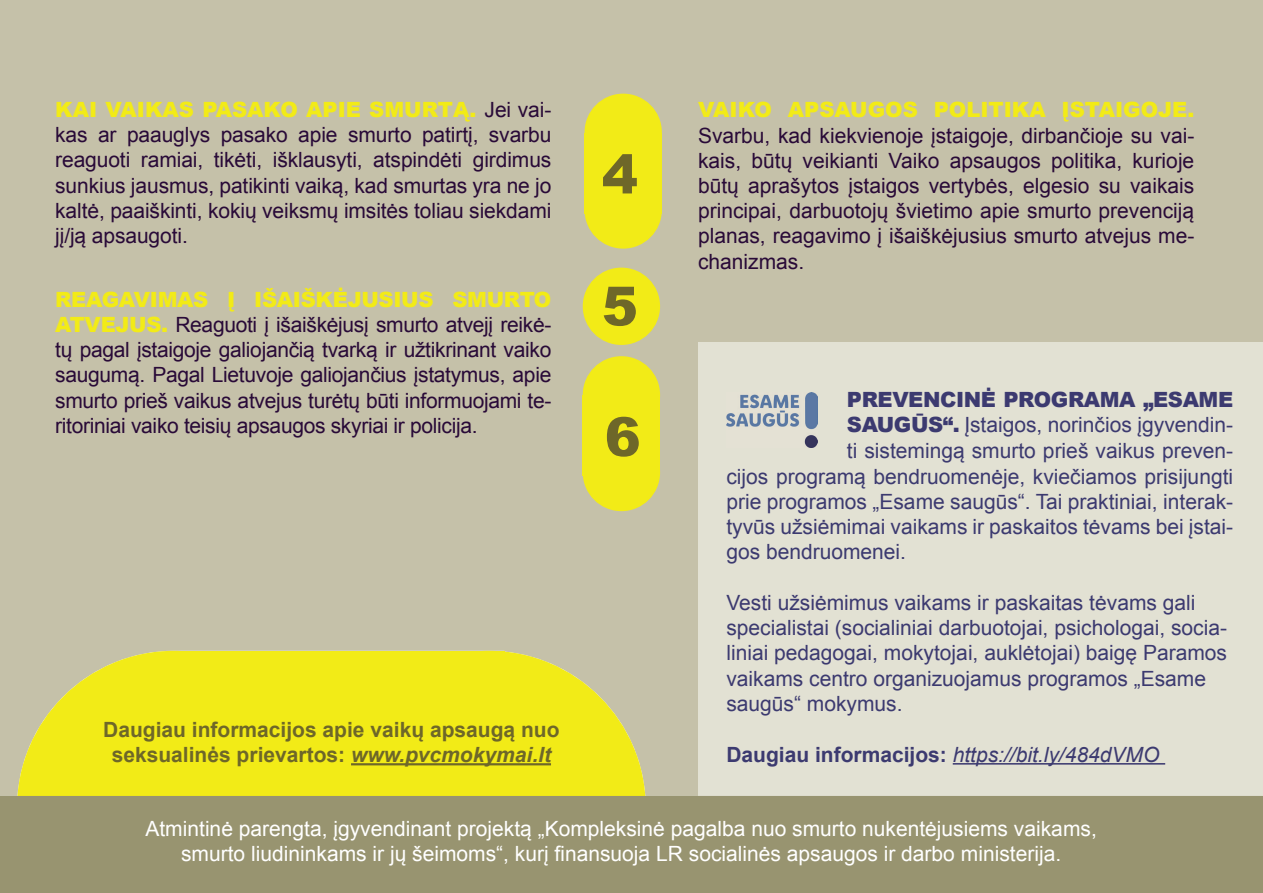
<style>
.page{position:relative;width:1263px;height:893px;background:#fff}
.page>*{position:absolute;margin:0;border:0;box-sizing:border-box;transform-origin:0 0}
.t1{font:900 54px "Arial";color:#6e6729}
.t2{font:21px/25.2px "Arial";letter-spacing:-.005em;color:#290a38;text-align:justify}
.t3{font:21px/25.2px "Arial";color:#3c3a70}
.t4{font:21px/25.2px "Arial";color:#fff;text-align:center}
.t5{font:700 21px/25.2px "Arial";color:#6e6729;text-align:center}
.t6{font:italic 21px "Arial";color:#3c3a70}
.t7{font:900 21px "Arial";color:#f2eb17}
.t8{font:900 21px "Arial";letter-spacing:-.02em;color:#3c3a70}
.s1{font-weight:900;color:#f2eb17}
.s2{font-style:italic}
.s3{font-weight:900}
.s4{font-weight:700;font-style:normal}
</style>
<div class="page">
<div style="left:0;top:0;width:1263px;height:796px;background:#c5c1a9"></div>
<div style="left:583px;top:268px;width:77px;height:77px;background:#f2eb17;border-radius:50%"></div>
<div style="left:583px;top:356px;width:77px;height:78px;background:#f2eb17;border-radius:50%"></div>
<div style="left:583px;top:434px;width:77px;height:77px;background:#f2eb17;border-radius:50%"></div>
<div style="left:583px;top:396px;width:77px;height:80px;background:#f2eb17"></div>
<svg style="left:17px;top:651px;width:160px;height:145px;background:#e7e03a"></svg>
<svg style="left:504px;top:651px;width:142px;height:145px;background:#e6e03c"></svg>
<div style="left:177px;top:651px;width:327px;height:242px;background:#f2eb17"></div>
<div style="left:698px;top:342px;width:565px;height:551px;background:#e2e1d3"></div>
<hr style="left:351px;top:763px;width:200px;height:2px;background:#6e6729">
<img style="left:726px;top:392px;width:92px;height:55px">
<div style="left:584px;top:94px;width:78px;height:77px;background:#f2eb17;border-radius:50%"></div>
<div style="left:584px;top:171px;width:78px;height:78px;background:#f2eb17;border-radius:50%"></div>
<div style="left:584px;top:133px;width:78px;height:81px;background:#f2eb17"></div>
<hr style="left:953px;top:763px;width:212px;height:2px;background:#3c3a70">
<div style="left:0;top:796px;width:1263px;height:97px;background:#989470"></div>
<p class="t2" style="left:55px;top:97px;width:498px"><span class="s1">KAI VAIKAS PASAKO APIE SMURTĄ.</span> Jei vai&shy;kas ar paauglys pasako apie smurto patirtį, svarbu reaguoti ramiai, tikėti, išklausyti, atspindėti girdimus sunkius jausmus, patikinti vaiką, kad smurtas yra ne jo kaltė, paaiškinti, kokių veiksmų imsitės toliau siekdami jį/ją apsaugoti.</p>
<p class="t2" style="left:55px;top:287px;width:498px"><span class="s1">REAGAVIMAS Į IŠAIŠKĖJUSIUS SMURTO ATVEJUS.</span> Reaguoti į išaiškėjusį smurto atvejį reikė&shy;tų pagal įstaigoje galiojančią tvarką ir užtikrinant vaiko saugumą. Pagal Lietuvoje galiojančius įstatymus, apie smurto prieš vaikus atvejus turėtų būti informuojami te&shy;ritoriniai vaiko teisių apsaugos skyriai ir policija.</p>
<h1 class="t1" style="left:602px;top:135px;width:38px">4</h1>
<h1 class="t1" style="left:602px;top:267px;width:38px">5</h1>
<h1 class="t1" style="left:605px;top:398px;width:38px">6</h1>
<p class="t5" style="left:103px;top:718px;width:458px">Daugiau informacijos apie vaikų apsaugą nuo seksualinės prievartos: <span class="s2">www.pvcmokymai.lt</span></p>
<p class="t7" style="left:698px;top:95px;width:498px">VAIKO APSAUGOS POLITIKA ĮSTAIGOJE.</p>
<p class="t2" style="left:698px;top:123px;width:498px">Svarbu, kad kiekvienoje įstaigoje, dirbančioje su vai&shy;kais, būtų veikianti Vaiko apsaugos politika, kurioje būtų aprašytos įstaigos vertybės, elgesio su vaikais principai, darbuotojų švietimo apie smurto prevenciją planas, reagavimo į išaiškėjusius smurto atvejus me&shy;chanizmas.</p>
<p class="t8" style="left:847px;top:384px;width:388px">PREVENCINĖ PROGRAMA „ESAME</p>
<p class="t3" style="left:847px;top:413px;width:388px"><span class="s3">SAUGŪS“.</span> Įstaigos, norinčios įgyvendin-</p>
<p class="t3" style="left:847px;top:438px;width:388px">ti sistemingą smurto prieš vaikus preven-</p>
<p class="t3" style="left:726px;top:464px;width:508px">cijos programą bendruomenėje, kviečiamos prisijungti</p>
<p class="t3" style="left:726px;top:489px;width:508px">prie programos „Esame saugūs“. Tai praktiniai, interak-</p>
<p class="t3" style="left:726px;top:514px;width:508px">tyvūs užsiėmimai vaikams ir paskaitos tėvams bei įstai-</p>
<p class="t3" style="left:726px;top:540px;width:181px">gos bendruomenei.</p>
<p class="t3" style="left:726px;top:590px;width:502px">Vesti užsiėmimus vaikams ir paskaitas tėvams gali specialistai (socialiniai darbuotojai, psichologai, socia&shy;liniai pedagogai, mokytojai, auklėtojai) baigę Paramos vaikams centro organizuojamus programos „Esame saugūs“ mokymus.</p>
<p class="t6" style="left:726px;top:741px;width:434px"><span class="s4">Daugiau informacijos:</span> https://bit.ly/484dVMO</p>
<p class="t4" style="left:145px;top:816px;width:953px">Atmintinė parengta, įgyvendinant projektą „Kompleksinė pagalba nuo smurto nukentėjusiems vaikams, smurto liudininkams ir jų šeimoms“, kurį finansuoja LR socialinės apsaugos ir darbo ministerija.</p>
</div>
